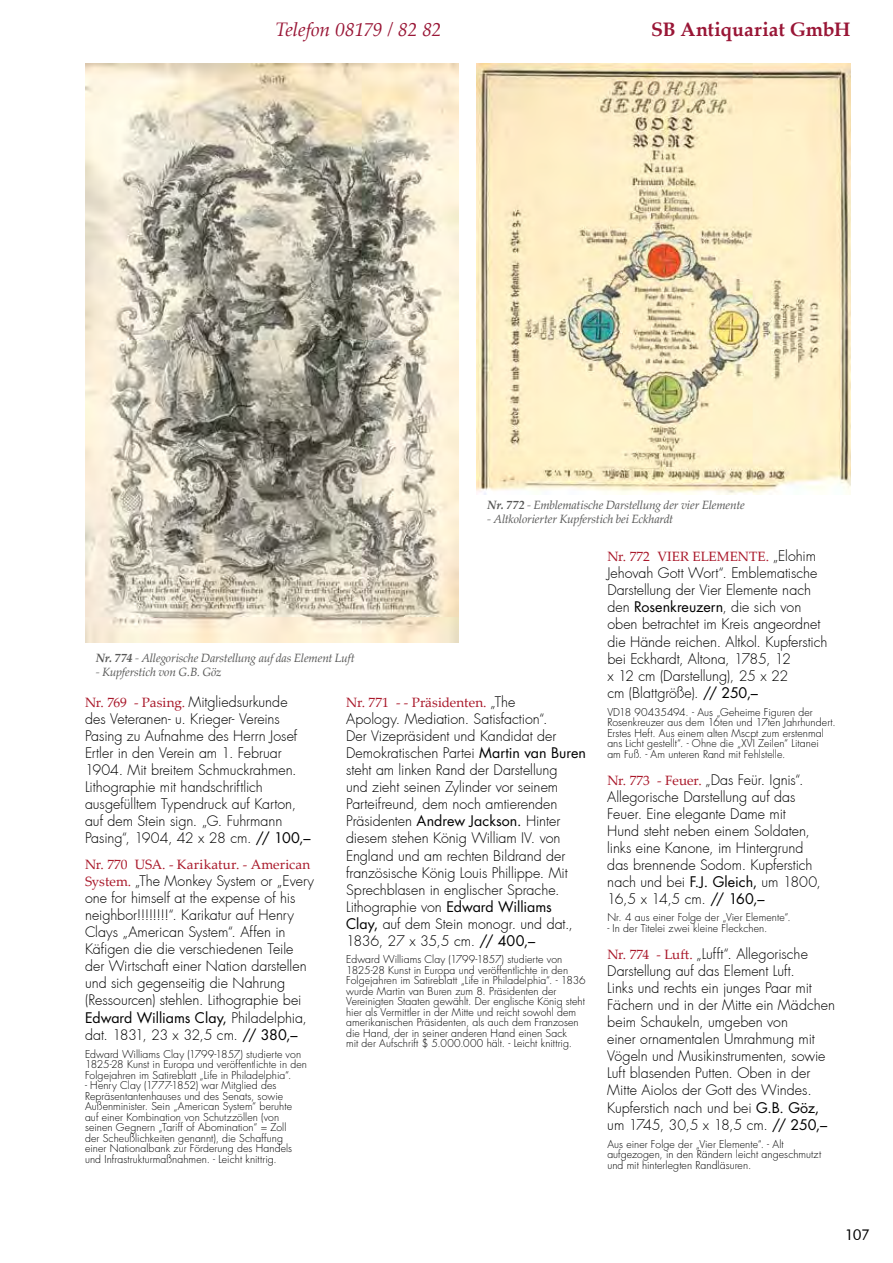
<style>
.page{position:relative;width:893px;height:1263px;background:#fff}
.page>*{position:absolute;margin:0;border:0;box-sizing:border-box;transform-origin:0 0}
.t1{font:italic 19.5px "Palatino Linotype";letter-spacing:-.015em;color:#991636}
.t2{font:700 19.5px "Palatino Linotype";color:#991636}
.t3{font:15px "Futura BT";color:#000}
.t4{font:300 14.25px/17.1px "Futura";letter-spacing:-.005em;color:#000}
.t5{font:14.25px "Futura Std";letter-spacing:-.005em;color:#000}
.t6{font:300 14.25px "Futura";letter-spacing:-.045em;color:#000}
.t7{font:13.5px "Palatino Linotype";letter-spacing:.005em;color:#a91729}
.t8{font:italic 12px "Palatino Linotype";letter-spacing:-.015em;color:#575756}
.t9{font:300 10.5px/10.5px "Futura Std";letter-spacing:.005em;color:#000}
.s1{font-weight:700}
.s2{font-family:"Palatino Linotype";font-weight:400;font-size:13.5px;color:#a91729}
.s3{font-family:"Futura Std";font-weight:400}
.s4{font-family:"Futura";font-weight:300}
.s5{font-family:"Futura";font-weight:300;font-size:14.25px;color:#000}
</style>
<div class="page">
<img style="left:85px;top:64px;width:373px;height:578px">
<img style="left:477px;top:64px;width:373px;height:431px">
<h1 class="t1" style="left:275px;top:15px;width:168px">Telefon 08179 / 82 82</h1>
<h1 class="t2" style="left:651px;top:15px;width:200px">SB Antiquariat GmbH</h1>
<p class="t8" style="left:487px;top:496px;width:259px"><span class="s1">Nr. 772</span> - Emblematische Darstellung der vier Elemente</p>
<p class="t8" style="left:487px;top:511px;width:187px">- Altkolorierter Kupferstich bei Eckhardt</p>
<p class="t8" style="left:96px;top:649px;width:261px"><span class="s1">Nr. 774</span> - Allegorische Darstellung auf das Element Luft</p>
<p class="t8" style="left:96px;top:663px;width:127px">- Kupferstich von G.B. Göz</p>
<p class="t4" style="left:85px;top:693px;width:227px"><span class="s2">Nr. 769 - Pasing.</span> Mitgliedsurkunde des Veteranen- u. Krieger- Vereins Pasing zu Aufnahme des Herrn Josef Ertler in den Verein am 1. Februar 1904. Mit breitem Schmuckrahmen.<br>Lithographie mit handschriftlich ausgefülltem Typendruck auf Karton, auf dem Stein sign. „G. Fuhrmann Pasing“, 1904, 42 x 28 cm. <span class="s3">// 100,–</span></p>
<p class="t7" style="left:85px;top:854px;width:227px">Nr. 770 USA. - Karikatur. - American</p>
<p class="t4" style="left:85px;top:872px;width:231px"><span class="s2">System.</span> „The Monkey System or „Every one for himself at the expense of his neighbor!!!!!!!!“. Karikatur auf Henry Clays „American System“. Affen in Käfigen die die verschiedenen Teile der Wirtschaft einer Nation darstellen und sich gegenseitig die Nahrung (Ressourcen) stehlen. Lithographie bei</p>
<p class="t5" style="left:85px;top:1008px;width:223px">Edward Williams Clay, <span class="s4">Philadelphia,</span></p>
<p class="t6" style="left:85px;top:1026px;width:214px">dat. 1831, 23 x 32,5 cm. <span class="s3">// 380,–</span></p>
<p class="t9" style="left:85px;top:1049px;width:223px">Edward Williams Clay (1799-1857) studierte von<br>1825-28 Kunst in Europa und veröffentlichte in den<br>Folgejahren im Satireblatt „Life in Philadelphia“.</p>
<p class="t9" style="left:85px;top:1080px;width:209px">- Henry Clay (1777-1852) war Mitglied des Repräsentantenhauses und des Senats, sowie Außenminister. Sein „American System“ beruhte auf einer Kombination von Schutzzöllen (von seinen Gegnern „Tariff of Abomination“ = Zoll der Scheußlichkeiten genannt), die Schaffung einer Nationalbank zur Förderung des Handels und Infrastrukturmaßnahmen. - Leicht knittrig.</p>
<p class="t7" style="left:346px;top:692px;width:171px">Nr. 771 - - Präsidenten. <span class="s5">„The</span></p>
<p class="t4" style="left:346px;top:710px;width:241px">Apology. Mediation. Satisfaction“.<br>Der Vizepräsident und Kandidat der Demokratischen Partei <span class="s3">Martin van Buren </span>steht am linken Rand der Darstellung<br>und zieht seinen Zylinder vor seinem Parteifreund, dem noch amtierenden Präsidenten <span class="s3">Andrew Jackson.</span> Hinter diesem stehen König William IV. von England und am rechten Bildrand der französische König Louis Phillippe. Mit Sprechblasen in englischer Sprache.<br>Lithographie von <span class="s3">Edward Williams Clay,</span> auf dem Stein monogr. und dat., 1836, 27 x 35,5 cm. <span class="s3">// 400,–</span></p>
<p class="t9" style="left:346px;top:954px;width:241px">Edward Williams Clay (1799-1857) studierte von 1825-28 Kunst in Europa und veröffentlichte in den Folgejahren im Satireblatt „Life in Philadelphia“. - 1836 wurde Martin van Buren zum 8. Präsidenten der Vereinigten Staaten gewählt. Der englische König steht hier als Vermittler in der Mitte und reicht sowohl dem amerikanischen Präsidenten, als auch dem Franzosen die Hand, der in seiner anderen Hand einen Sack<br>mit der Aufschrift $ 5.000.000 hält. - Leicht knittrig.</p>
<p class="t7" style="left:607px;top:547px;width:210px">Nr. 772 VIER ELEMENTE. <span class="s5">„Elohim</span></p>
<p class="t4" style="left:607px;top:565px;width:222px">Jehovah Gott Wort“. Emblematische Darstellung der Vier Elemente nach den <span class="s3">Rosenkreuzern</span>, die sich von oben betrachtet im Kreis angeordnet die Hände reichen. Altkol. Kupferstich bei Eckhardt, Altona, 1785, 12<br>x 12 cm (Darstellung), 25 x 22<br>cm (Blattgröße). <span class="s3">// 250,–</span></p>
<p class="t9" style="left:607px;top:707px;width:230px">VD18 90435494. - Aus „Geheime Figuren der Rosenkreuzer aus dem 16ten und 17ten Jahrhundert.<br>Erstes Heft. Aus einem alten Mscpt zum erstenmal ans Licht gestellt“. - Ohne die „XVI Zeilen“ Litanei<br>am Fuß. - Am unteren Rand mit Fehlstelle.</p>
<p class="t4" style="left:607px;top:771px;width:215px"><span class="s2">Nr. 773 - Feuer.</span> „Das Feür. Ignis“.<br>Allegorische Darstellung auf das<br>Feuer. Eine elegante Dame mit<br>Hund steht neben einem Soldaten, links eine Kanone, im Hintergrund das brennende Sodom. Kupferstich nach und bei <span class="s3">F.J. Gleich,</span> um 1800,<br>16,5 x 14,5 cm. <span class="s3">// 160,–</span></p>
<p class="t9" style="left:607px;top:912px;width:185px">Nr. 4 aus einer Folge der „Vier Elemente“.</p>
<p class="t9" style="left:607px;top:923px;width:161px">- In der Titelei zwei kleine Fleckchen.</p>
<p class="t4" style="left:607px;top:945px;width:229px"><span class="s2">Nr. 774 - Luft.</span> „Lufft“. Allegorische Darstellung auf das Element Luft.<br>Links und rechts ein junges Paar mit Fächern und in der Mitte ein Mädchen beim Schaukeln, umgeben von<br>einer ornamentalen Umrahmung mit Vögeln und Musikinstrumenten, sowie Luft blasenden Putten. Oben in der Mitte Aiolos der Gott des Windes.<br>Kupferstich nach und bei <span class="s3">G.B. Göz, </span>um 1745, 30,5 x 18,5 cm. <span class="s3">// 250,–</span></p>
<p class="t9" style="left:607px;top:1139px;width:215px">Aus einer Folge der „Vier Elemente“. - Alt aufgezogen, in den Rändern leicht angeschmutzt und mit hinterlegten Randläsuren.</p>
<p class="t3" style="left:845px;top:1226px;width:27px">107</p>
</div>
